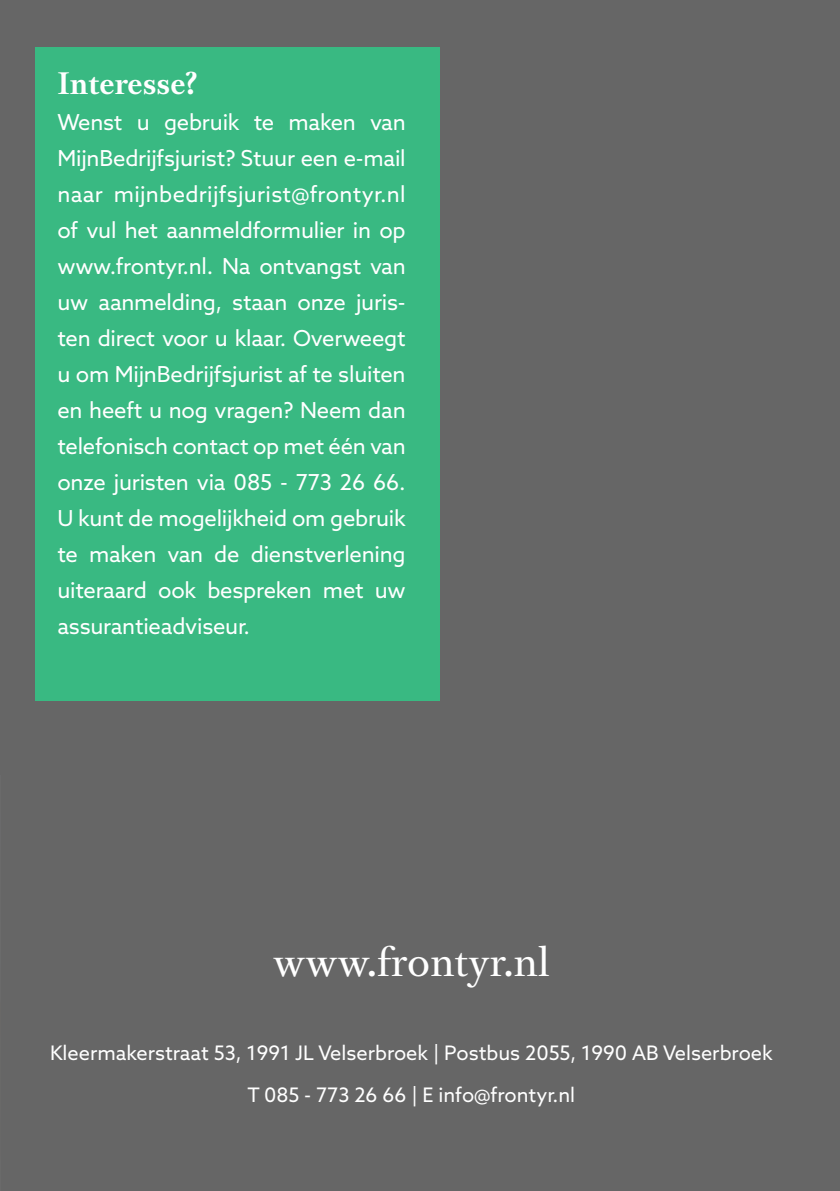
<style>
.page{position:relative;width:840px;height:1191px;background:#fff}
.page>*{position:absolute;margin:0;border:0;box-sizing:border-box;transform-origin:0 0}
.t1{font:38px "Romain Text";color:#fff}
.t2{font:700 28px "Romain Text";color:#fff}
.t3{font:22px/36px "Azo Sans";letter-spacing:-.01em;color:#fff;text-align:justify}
.t4{font:20px/42px "Azo Sans";color:#fff;text-align:center}
</style>
<div class="page">
<div style="left:1px;top:0;width:838px;height:1191px;background:#666"></div>
<div style="left:36px;top:47px;width:403px;height:654px;background:#39b982"></div>
<hr style="left:0;top:775px;width:1px;height:416px;background:#e1e4e7">
<img style="left:0;top:778px;width:1px;height:413px">
<p class="t2" style="left:57px;top:65px;width:141px">Interesse?</p>
<p class="t3" style="left:57px;top:104px;width:349px">Wenst u gebruik te maken van MijnBedrijfsjurist? Stuur een e-mail naar mijnbedrijfsjurist@frontyr.nl of vul het aanmeldformulier in op www.frontyr.nl. Na ontvangst van uw aanmelding, staan onze juris&shy;ten direct voor u klaar. Overweegt u om MijnBedrijfsjurist af te sluiten en heeft u nog vragen? Neem dan telefonisch contact op met één van onze juristen via 085 - 773 26 66.<br>U kunt de mogelijkheid om gebruik te maken van de dienstverlening uiteraard ook bespreken met uw assurantieadviseur.</p>
<h1 class="t1" style="left:273px;top:936px;width:277px">www.frontyr.nl</h1>
<p class="t4" style="left:50px;top:1031px;width:723px">Kleermakerstraat 53, 1991 JL Velserbroek | Postbus 2055, 1990 AB Velserbroek<br>T 085 - 773 26 66 | E info@frontyr.nl</p>
</div>
